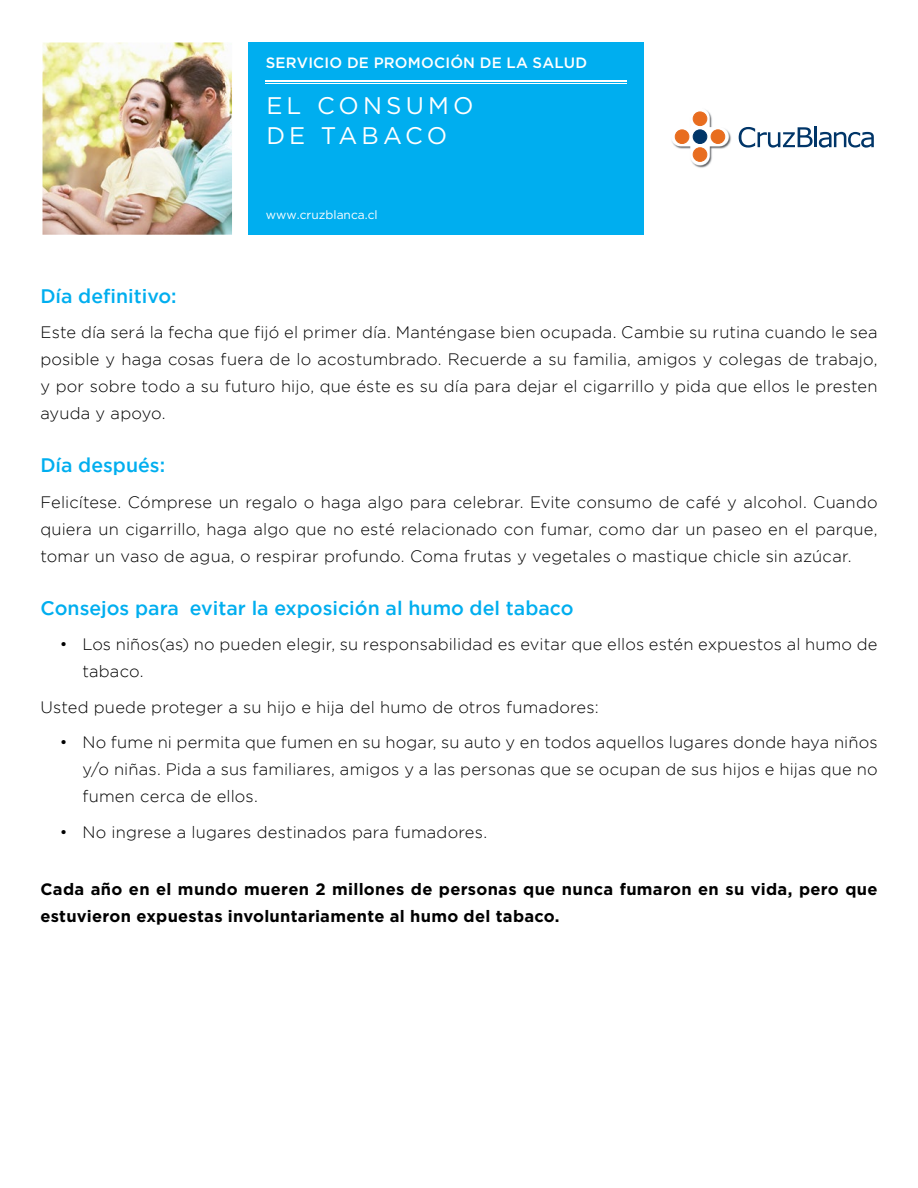
<style>
.page{position:relative;width:918px;height:1188px;background:#fff}
.page>*{position:absolute;margin:0;border:0;box-sizing:border-box;transform-origin:0 0}
.t1{font:24px/30px "Gotham";letter-spacing:.175em;color:#fff}
.t2{font:500 19.5px "Gotham";color:#00aeef}
.t3{font:300 16.5px/27px "Gotham";letter-spacing:.01em;color:#000;text-align:justify}
.t4{font:700 16.5px/27px "Gotham";letter-spacing:.02em;color:#000}
.t5{font:500 15px "Gotham";letter-spacing:.015em;color:#fff}
.t6{font:12px "Gotham";color:#fff}
</style>
<div class="page">
<div style="left:249px;top:43px;width:395px;height:192px;background:#00aeef"></div>
<hr style="left:266px;top:80px;width:361px;height:1px;background:#fff">
<hr style="left:266px;top:83px;width:361px;height:1px;background:#fff">
<img style="left:43px;top:43px;width:189px;height:192px">
<img style="left:694px;top:131px;width:37px;height:37px">
<svg style="left:672px;top:110px;width:56px;height:55px"></svg>
<div style="left:693px;top:130px;width:14px;height:14px;background:#003568;border-radius:50%"></div>
<div style="left:693px;top:129px;width:14px;height:15px;border:1px solid #003568;border-radius:50%"></div>
<div style="left:675px;top:130px;width:14px;height:14px;background:#e86d1f;border-radius:50%"></div>
<div style="left:675px;top:129px;width:14px;height:15px;border:1px solid #e86d1f;border-radius:50%"></div>
<div style="left:711px;top:130px;width:14px;height:13px;background:#e86d1f;border-radius:50%"></div>
<div style="left:711px;top:129px;width:14px;height:15px;border:1px solid #e86d1f;border-radius:50%"></div>
<div style="left:693px;top:112px;width:14px;height:14px;background:#e86d1f;border-radius:50%"></div>
<div style="left:693px;top:111px;width:14px;height:15px;border:1px solid #e86d1f;border-radius:50%"></div>
<div style="left:693px;top:148px;width:14px;height:13px;background:#e86d1f;border-radius:50%"></div>
<div style="left:693px;top:147px;width:14px;height:15px;border:1px solid #e86d1f;border-radius:50%"></div>
<svg style="left:739px;top:127px;width:74px;height:21px"></svg>
<hr style="left:814px;top:126px;width:3px;height:21px;background:#003568">
<svg style="left:819px;top:132px;width:55px;height:16px"></svg>
<p class="t5" style="left:266px;top:53px;width:323px">SERVICIO DE PROMOCIÓN DE LA SALUD</p>
<h1 class="t1" style="left:266px;top:90px;width:209px">El consumo de tabaco</h1>
<p class="t6" style="left:266px;top:207px;width:113px">www.cruzblanca.cl</p>
<p class="t2" style="left:40px;top:283px;width:138px">Día definitivo:</p>
<p class="t3" style="left:40px;top:318px;width:839px">Este día será la fecha que fijó el primer día. Manténgase bien ocupada. Cambie su rutina cuando le sea posible y haga cosas fuera de lo acostumbrado. Recuerde a su familia, amigos y colegas de trabajo, y por sobre todo a su futuro hijo, que éste es su día para dejar el cigarrillo y pida que ellos le presten ayuda y apoyo.</p>
<p class="t2" style="left:40px;top:453px;width:126px">Día después:</p>
<p class="t3" style="left:40px;top:488px;width:839px">Felicítese. Cómprese un regalo o haga algo para celebrar. Evite consumo de café y alcohol. Cuando quiera un cigarrillo, haga algo que no esté relacionado con fumar, como dar un paseo en el parque, tomar un vaso de agua, o respirar profundo. Coma frutas y vegetales o mastique chicle sin azúcar.</p>
<p class="t2" style="left:40px;top:595px;width:535px">Consejos para evitar la exposición al humo del tabaco</p>
<p class="t3" style="left:82px;top:631px;width:797px;text-indent:-22px">• Los niños(as) no pueden elegir, su responsabilidad es evitar que ellos estén expuestos al humo de tabaco.</p>
<p class="t3" style="left:40px;top:693px;width:560px">Usted puede proteger a su hijo e hija del humo de otros fumadores:</p>
<p class="t3" style="left:82px;top:729px;width:797px;text-indent:-23px">• No fume ni permita que fumen en su hogar, su auto y en todos aquellos lugares donde haya niños y/o niñas. Pida a sus familiares, amigos y a las personas que se ocupan de sus hijos e hijas que no fumen cerca de ellos.</p>
<p class="t3" style="left:60px;top:818px;width:429px">• No ingrese a lugares destinados para fumadores.</p>
<p class="t4" style="left:40px;top:875px;width:839px">Cada año en el mundo mueren 2 millones de personas que nunca fumaron en su vida, pero que estuvieron expuestas involuntariamente al humo del tabaco.</p>
</div>
